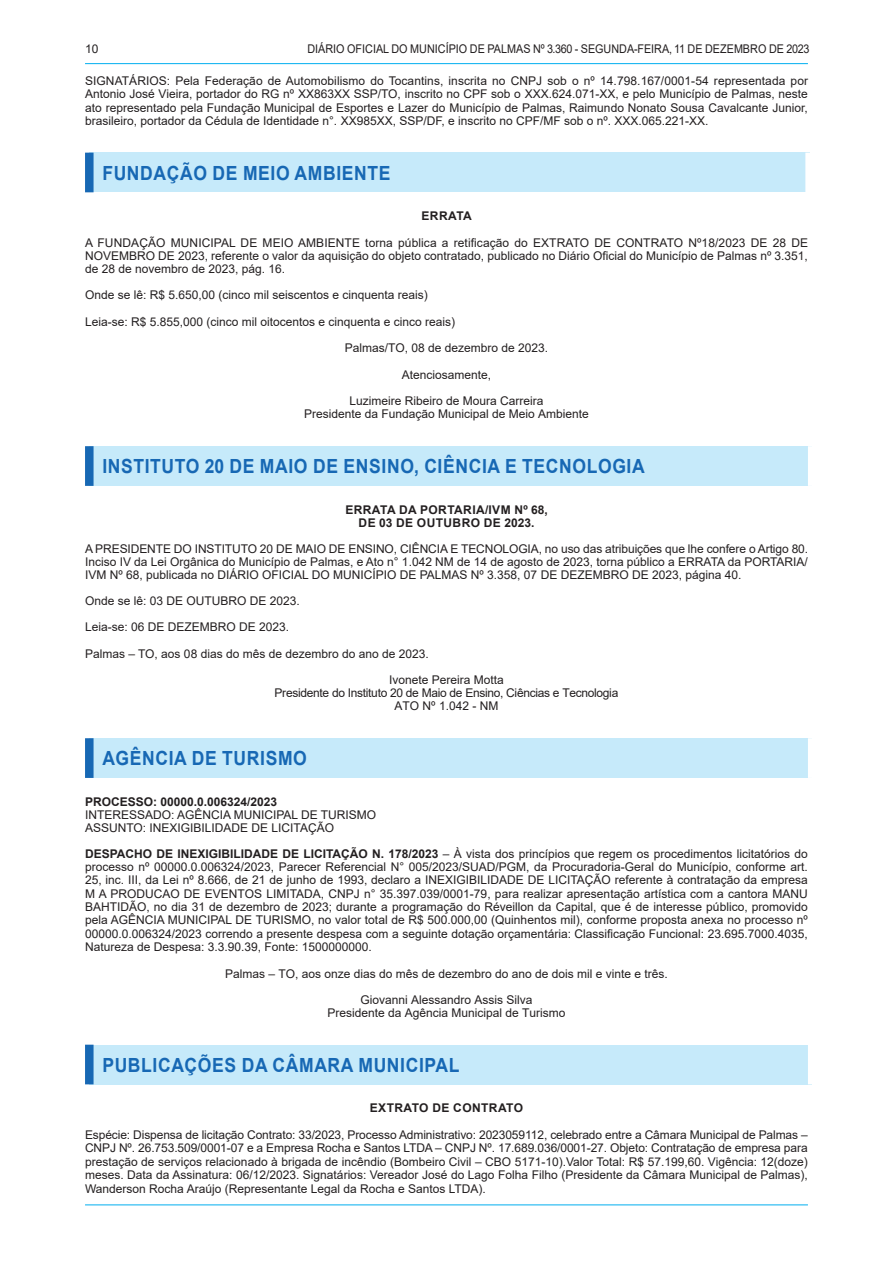
<style>
.page{position:relative;width:893px;height:1263px;background:#fff}
.page>*{position:absolute;margin:0;border:0;box-sizing:border-box;transform-origin:0 0}
.t1{font:700 19.5px "Arial";letter-spacing:.035em;color:#1768b4;scale:.9 1}
.t2{font:12px/13.4px "Arial";color:#231f20;text-align:justify}
.t3{font:12px "Arial";color:#231f20;scale:.9 1}
.t4{font:12px/13.2px "Arial";letter-spacing:-.025em;color:#231f20;text-align:center}
.t5{font:700 12px/13px "Arial";letter-spacing:.025em;color:#231f20;text-align:center}
.t6{font:700 12px "Arial";color:#231f20}
.s1{font-weight:700}
</style>
<div class="page">
<hr style="left:85px;top:63px;width:723px;height:1px;background:#00aeef">
<hr style="left:85px;top:1204px;width:723px;height:1px;background:#00aeef">
<div style="left:89px;top:153px;width:721px;height:39px;background:#c6eafa"></div>
<div style="left:85px;top:153px;width:9px;height:39px;background:#1768b4"></div>
<div style="left:805px;top:153px;width:9px;height:39px;background:#fff"></div>
<div style="left:89px;top:446px;width:723px;height:40px;background:#c6eafa"></div>
<div style="left:85px;top:446px;width:9px;height:40px;background:#1768b4"></div>
<div style="left:808px;top:446px;width:8px;height:40px;background:#fff"></div>
<div style="left:89px;top:738px;width:723px;height:40px;background:#c6eafa"></div>
<div style="left:85px;top:738px;width:9px;height:40px;background:#1768b4"></div>
<div style="left:808px;top:738px;width:8px;height:40px;background:#fff"></div>
<div style="left:89px;top:1045px;width:723px;height:39px;background:#c6eafa"></div>
<div style="left:85px;top:1045px;width:9px;height:39px;background:#1768b4"></div>
<div style="left:808px;top:1045px;width:8px;height:39px;background:#fff"></div>
<p class="t2" style="left:85px;top:42px;width:15px">10</p>
<p class="t3" style="left:307px;top:40px;width:559px">DIÁRIO OFICIAL DO MUNICÍPIO DE PALMAS Nº 3.360 - SEGUNDA-FEIRA, 11 DE DEZEMBRO DE 2023</p>
<p class="t2" style="left:85px;top:74px;width:724px">SIGNATÁRIOS: Pela Federação de Automobilismo do Tocantins, inscrita no CNPJ sob o nº 14.798.167/0001-54 representada por Antonio José Vieira, portador do RG nº XX863XX SSP/TO, inscrito no CPF sob o XXX.624.071-XX, e pelo Município de Palmas, neste ato representado pela Fundação Municipal de Esportes e Lazer do Município de Palmas, Raimundo Nonato Sousa Cavalcante Junior, brasileiro, portador da Cédula de Identidade n°. XX985XX, SSP/DF, e inscrito no CPF/MF sob o nº. XXX.065.221-XX.</p>
<h1 class="t1" style="left:102px;top:159px;width:322px">FUNDAÇÃO DE MEIO AMBIENTE</h1>
<p class="t5" style="left:422px;top:210px;width:52px">ERRATA</p>
<p class="t2" style="left:85px;top:236px;width:725px">A FUNDAÇÃO MUNICIPAL DE MEIO AMBIENTE torna pública a retificação do EXTRATO DE CONTRATO Nº18/2023 DE 28 DE NOVEMBRO DE 2023, referente o valor da aquisição do objeto contratado, publicado no Diário Oficial do Município de Palmas nº 3.351, de 28 de novembro de 2023, pág. 16.</p>
<p class="t2" style="left:85px;top:288px;width:344px">Onde se lê: R$ 5.650,00 (cinco mil seiscentos e cinquenta reais)</p>
<p class="t2" style="left:85px;top:315px;width:372px">Leia-se: R$ 5.855,000 (cinco mil oitocentos e cinquenta e cinco reais)</p>
<p class="t2" style="left:345px;top:341px;width:205px">Palmas/TO, 08 de dezembro de 2023.</p>
<p class="t2" style="left:402px;top:368px;width:91px">Atenciosamente,</p>
<p class="t2" style="left:304px;top:394px;width:286px;text-align:center">Luzimeire Ribeiro de Moura Carreira<br>Presidente da Fundação Municipal de Meio Ambiente</p>
<h1 class="t1" style="left:102px;top:452px;width:604px">INSTITUTO 20 DE MAIO DE ENSINO, CIÊNCIA E TECNOLOGIA</h1>
<p class="t5" style="left:345px;top:503px;width:204px">ERRATA DA PORTARIA/IVM Nº 68,<br>DE 03 DE OUTUBRO DE 2023.</p>
<p class="t2" style="left:85px;top:542px;width:725px">A PRESIDENTE DO INSTITUTO 20 DE MAIO DE ENSINO, CIÊNCIA E TECNOLOGIA, no uso das atribuições que lhe confere o Artigo 80.<br>Inciso IV da Lei Orgânica do Município de Palmas, e Ato n° 1.042 NM de 14 de agosto de 2023, torna público a ERRATA da PORTARIA/ IVM Nº 68, publicada no DIÁRIO OFICIAL DO MUNICÍPIO DE PALMAS Nº 3.358, 07 DE DEZEMBRO DE 2023, página 40.</p>
<p class="t2" style="left:85px;top:587px;width:216px;line-height:26.2px">Onde se lê: 03 DE OUTUBRO DE 2023.<br>Leia-se: 06 DE DEZEMBRO DE 2023.</p>
<p class="t2" style="left:389px;top:640px;width:116px;line-height:26.4px;text-indent:-304px">Palmas – TO, aos 08 dias do mês de dezembro do ano de 2023.<br>Ivonete Pereira Motta</p>
<p class="t4" style="left:275px;top:686px;width:345px">Presidente do Instituto 20 de Maio de Ensino, Ciências e Tecnologia<br>ATO Nº 1.042 - NM</p>
<h1 class="t1" style="left:102px;top:744px;width:229px">AGÊNCIA DE TURISMO</h1>
<p class="t6" style="left:85px;top:793px;width:194px">PROCESSO: 00000.0.006324/2023</p>
<p class="t2" style="left:85px;top:808px;width:293px">INTERESSADO: AGÊNCIA MUNICIPAL DE TURISMO<br>ASSUNTO: INEXIGIBILIDADE DE LICITAÇÃO</p>
<p class="t2" style="left:85px;top:847px;width:724px"><span class="s1">DESPACHO DE INEXIGIBILIDADE DE LICITAÇÃO N. 178/2023</span> – À vista dos princípios que regem os procedimentos licitatórios do processo nº 00000.0.006324/2023, Parecer Referencial N° 005/2023/SUAD/PGM, da Procuradoria-Geral do Município, conforme art.<br>25, inc. III, da Lei nº 8.666, de 21 de junho de 1993, declaro a INEXIGIBILIDADE DE LICITAÇÃO referente à contratação da empresa M A PRODUCAO DE EVENTOS LIMITADA, CNPJ n° 35.397.039/0001-79, para realizar apresentação artística com a cantora MANU BAHTIDÃO, no dia 31 de dezembro de 2023; durante a programação do Réveillon da Capital, que é de interesse público, promovido pela AGÊNCIA MUNICIPAL DE TURISMO, no valor total de R$ 500.000,00 (Quinhentos mil), conforme proposta anexa no processo nº 00000.0.006324/2023 correndo a presente despesa com a seguinte dotação orçamentária: Classificação Funcional: 23.695.7000.4035, Natureza de Despesa: 3.3.90.39, Fonte: 1500000000.</p>
<p class="t2" style="left:225px;top:960px;width:444px;line-height:26.1px;text-align:center">Palmas – TO, aos onze dias do mês de dezembro do ano de dois mil e vinte e três.<br>Giovanni Alessandro Assis Silva</p>
<p class="t2" style="left:327px;top:1006px;width:240px">Presidente da Agência Municipal de Turismo</p>
<h1 class="t1" style="left:102px;top:1051px;width:398px">PUBLICAÇÕES DA CÂMARA MUNICIPAL</h1>
<p class="t5" style="left:370px;top:1102px;width:155px">EXTRATO DE CONTRATO</p>
<p class="t2" style="left:85px;top:1128px;width:724px">Espécie: Dispensa de licitação Contrato: 33/2023, Processo Administrativo: 2023059112, celebrado entre a Câmara Municipal de Palmas – CNPJ Nº. 26.753.509/0001-07 e a Empresa Rocha e Santos LTDA – CNPJ Nº. 17.689.036/0001-27. Objeto: Contratação de empresa para prestação de serviços relacionado à brigada de incêndio (Bombeiro Civil – CBO 5171-10).Valor Total: R$ 57.199,60. Vigência: 12(doze) meses. Data da Assinatura: 06/12/2023. Signatários: Vereador José do Lago Folha Filho (Presidente da Câmara Municipal de Palmas), Wanderson Rocha Araújo (Representante Legal da Rocha e Santos LTDA).</p>
</div>
